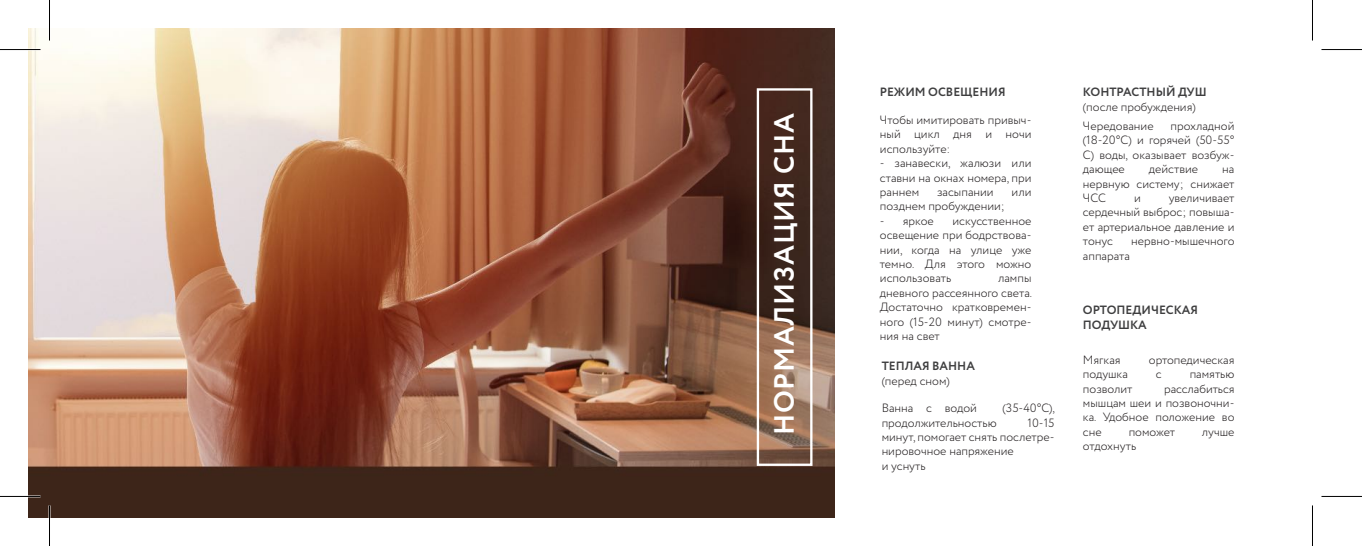
<style>
.page{position:relative;width:1362px;height:546px;background:#fff}
.page>*{position:absolute;margin:0;border:0;box-sizing:border-box;transform-origin:0 0}
.t1{font:700 27.9px "Circe";letter-spacing:.025em;color:#fff}
.t2{font:300 12px/14.4px "Circe";color:#231f20;text-align:justify}
.t3{font:700 12px/14.4px "Circe";color:#3e3e3f}
</style>
<div class="page">
<img style="left:28px;top:28px;width:806px;height:489px">
<div style="left:757px;top:88px;width:55px;height:377px;border:2px solid #fff"></div>
<hr style="left:0;top:495px;width:40px;height:2px;background:#fff">
<hr style="left:0;top:49px;width:40px;height:1px;background:#000">
<hr style="left:1321px;top:49px;width:41px;height:1px;background:#000">
<hr style="left:0;top:496px;width:40px;height:1px;background:#000">
<hr style="left:1321px;top:496px;width:41px;height:1px;background:#000">
<hr style="left:49px;top:0;width:1px;height:41px;background:#000">
<hr style="left:49px;top:505px;width:1px;height:40px;background:#000">
<hr style="left:1312px;top:0;width:1px;height:41px;background:#000">
<hr style="left:1312px;top:505px;width:1px;height:40px;background:#000">
<p class="t3" style="left:880px;top:85px;width:127px">РЕЖИМ ОСВЕЩЕНИЯ</p>
<p class="t3" style="left:1083px;top:85px;width:125px">КОНТРАСТНЫЙ ДУШ</p>
<p class="t2" style="left:1083px;top:100px;width:114px">(после пробуждения)</p>
<h1 class="t1" style="left:766px;top:435px;width:323px;rotate:-90deg">НОРМАЛИЗАЦИЯ СНА</h1>
<p class="t2" style="left:880px;top:113px;width:153px">Чтобы имитировать привыч&shy;ный цикл дня и ночи используйте:</p>
<p class="t2" style="left:1083px;top:119px;width:72px">Чередование</p>
<p class="t2" style="left:1083px;top:119px;width:153px;text-indent:88px">прохладной (18-20°С) и горячей (50-55° С) воды, оказывает возбуж&shy;дающее</p>
<p class="t2" style="left:880px;top:156px;width:153px">- занавески, жалюзи или ставни на окнах номера, при раннем</p>
<p class="t2" style="left:1149px;top:162px;width:51px">действие</p>
<p class="t2" style="left:1083px;top:162px;width:153px;text-indent:139px">на нервную систему; снижает ЧСС</p>
<p class="t2" style="left:937px;top:185px;width:58px">засыпании</p>
<p class="t2" style="left:1012px;top:185px;width:21px">или</p>
<p class="t2" style="left:880px;top:199px;width:126px">позднем пробуждении;</p>
<p class="t2" style="left:880px;top:214px;width:55px">- яркое</p>
<p class="t2" style="left:1083px;top:191px;width:153px;text-indent:86px">увеличивает сердечный выброс; повыша&shy;ет артериальное давление и тонус</p>
<p class="t2" style="left:1134px;top:191px;width:8px">и</p>
<p class="t2" style="left:880px;top:214px;width:153px;text-indent:73px">искусственное освещение при бодрствова&shy;нии, когда на улице уже темно. Для этого можно использовать</p>
<p class="t2" style="left:1131px;top:234px;width:105px">нервно-мышечного</p>
<p class="t2" style="left:1083px;top:248px;width:49px">аппарата</p>
<p class="t2" style="left:880px;top:271px;width:154px;text-indent:118px">лампы дневного рассеянного света.<br>Достаточно кратковремен&shy;ного (15-20 минут) смотре&shy;ния на свет</p>
<p class="t3" style="left:1083px;top:303px;width:117px">ОРТОПЕДИЧЕСКАЯ<br>ПОДУШКА</p>
<p class="t2" style="left:1083px;top:352px;width:39px">Мягкая</p>
<p class="t2" style="left:1149px;top:352px;width:87px">ортопедическая</p>
<p class="t2" style="left:1083px;top:367px;width:46px">подушка</p>
<p class="t2" style="left:1156px;top:367px;width:7px">с</p>
<p class="t2" style="left:1190px;top:367px;width:46px">памятью</p>
<p class="t2" style="left:1083px;top:381px;width:51px">позволит</p>
<p class="t3" style="left:882px;top:359px;width:95px">ТЕПЛАЯ ВАННА</p>
<p class="t2" style="left:882px;top:373px;width:70px">(перед сном)</p>
<p class="t2" style="left:1083px;top:381px;width:153px;text-indent:81px">расслабиться мышцам шеи и позвоночни&shy;ка. Удобное положение во сне</p>
<p class="t2" style="left:882px;top:401px;width:97px">Ванна с водой</p>
<p class="t2" style="left:1003px;top:401px;width:54px">(35-40°С),</p>
<p class="t2" style="left:882px;top:415px;width:117px">продолжительностью</p>
<p class="t2" style="left:882px;top:415px;width:174px;text-align:left;text-indent:146px">10-15 минут, помогает снять послетре&shy;нировочное напряжение<br>и уснуть</p>
<p class="t2" style="left:1129px;top:424px;width:48px">поможет</p>
<p class="t2" style="left:1202px;top:424px;width:34px">лучше</p>
<p class="t2" style="left:1083px;top:439px;width:55px">отдохнуть</p>
</div>
